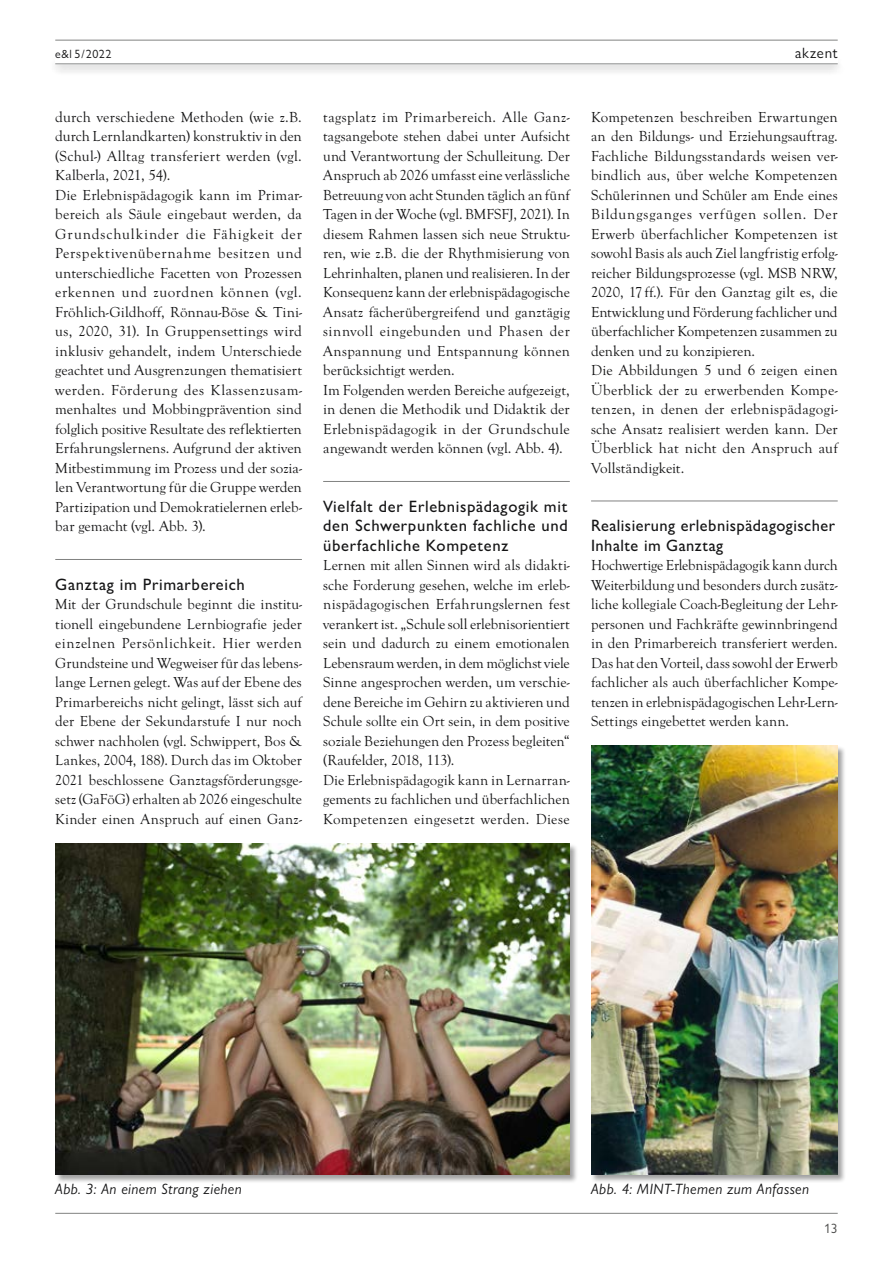
<style>
.page{position:relative;width:893px;height:1263px;background:#fff}
.page>*{position:absolute;margin:0;border:0;box-sizing:border-box;transform-origin:0 0}
.t1{font:500 16.5px/19.5px "Gill Sans Nova";letter-spacing:.04em;color:#141415}
.t2{font:15px/19.5px "Goudy Old Sty";letter-spacing:.005em;color:#141415}
.t3{font:italic 15px "Gill Sans Nova";letter-spacing:.025em;color:#141415}
.t4{font:15px "Gill Sans Nova";letter-spacing:.05em;color:#141415}
.t5{font:13.5px "Gill Sans Nova";color:#4e4e4d}
.t6{font:12px "Gill Sans Nova";color:#141415}
</style>
<div class="page">
<hr style="left:55px;top:40px;width:783px;height:1px;background:#818281">
<div style="left:47px;top:56px;width:799px;height:20px;background:#141415;opacity:.75"></div>
<hr style="left:55px;top:63px;width:783px;height:1px;background:#afb0b0">
<hr style="left:55px;top:1213px;width:783px;height:1px;background:#818281">
<div style="left:323px;top:43px;width:515px;height:20px;background:#fff"></div>
<div style="left:55px;top:43px;width:381px;height:20px;background:#fff"></div>
<hr style="left:55px;top:559px;width:247px;height:1px;background:#818281">
<hr style="left:591px;top:501px;width:247px;height:1px;background:#818281">
<hr style="left:323px;top:481px;width:247px;height:1px;background:#818281">
<div style="left:591px;top:745px;width:256px;height:439px;background:#141415;opacity:.4"></div>
<img style="left:591px;top:746px;width:247px;height:429px">
<div style="left:55px;top:843px;width:524px;height:340px;background:#141415;opacity:.4"></div>
<img style="left:55px;top:843px;width:515px;height:332px">
<p class="t6" style="left:55px;top:47px;width:58px">e&amp;l 5/2022</p>
<p class="t4" style="left:795px;top:44px;width:44px">akzent</p>
<p class="t2" style="left:55px;top:107px;width:248px">durch verschiedene Methoden (wie z.B. durch Lernlandkarten) konstruktiv in den (Schul-) Alltag transferiert werden (vgl.<br>Kalberla, 2021, 54).<br>Die Erlebnispädagogik kann im Primar&shy;bereich als Säule eingebaut werden, da Grundschulkinder die Fähigkeit der Perspektivenübernahme besitzen und unterschiedliche Facetten von Prozessen erkennen und zuordnen können (vgl.<br>Fröhlich-Gildhoff, Rönnau-Böse &amp; Tini&shy;us, 2020, 31). In Gruppensettings wird inklusiv gehandelt, indem Unterschiede geachtet und Ausgrenzungen thematisiert werden. Förderung des Klassenzusam&shy;menhaltes und Mobbingprävention sind folglich positive Resultate des reflektierten Erfahrungslernens. Aufgrund der aktiven Mitbestimmung im Prozess und der sozia&shy;len Verantwortung für die Gruppe werden Partizipation und Demokratielernen erleb&shy;bar gemacht (vgl. Abb. 3).</p>
<p class="t1" style="left:55px;top:574px;width:191px">Ganztag im Primarbereich</p>
<p class="t2" style="left:55px;top:595px;width:248px;text-align:justify">Mit der Grundschule beginnt die institu&shy;tionell eingebundene Lernbiografie jeder einzelnen Persönlichkeit. Hier werden Grundsteine und Wegweiser für das lebens&shy;lange Lernen gelegt. Was auf der Ebene des Primarbereichs nicht gelingt, lässt sich auf der Ebene der Sekundarstufe I nur noch schwer nachholen (vgl. Schwippert, Bos &amp; Lankes, 2004, 188). Durch das im Oktober 2021 beschlossene Ganztagsförderungsge&shy;setz (GaFöG) erhalten ab 2026 eingeschulte Kinder einen Anspruch auf einen Ganz-</p>
<p class="t2" style="left:323px;top:107px;width:248px">tagsplatz im Primarbereich. Alle Ganz&shy;tagsangebote stehen dabei unter Aufsicht und Verantwortung der Schulleitung. Der Anspruch ab 2026 umfasst eine verlässliche Betreuung von acht Stunden täglich an fünf Tagen in der Woche (vgl. BMFSFJ, 2021). In diesem Rahmen lassen sich neue Struktu&shy;ren, wie z.B. die der Rhythmisierung von Lehrinhalten, planen und realisieren. In der Konsequenz kann der erlebnispädagogische Ansatz fächerübergreifend und ganztägig sinnvoll eingebunden und Phasen der Anspannung und Entspannung können berücksichtigt werden.<br>Im Folgenden werden Bereiche aufgezeigt, in denen die Methodik und Didaktik der Erlebnispädagogik in der Grundschule angewandt werden können (vgl. Abb. 4).</p>
<p class="t1" style="left:323px;top:496px;width:246px;text-align:justify">Vielfalt der Erlebnispädagogik mit den Schwerpunkten fachliche und überfachliche Kompetenz</p>
<p class="t2" style="left:323px;top:556px;width:248px">Lernen mit allen Sinnen wird als didakti&shy;sche Forderung gesehen, welche im erleb&shy;nispädagogischen Erfahrungslernen fest verankert ist. „Schule soll erlebnisorientiert sein und dadurch zu einem emotionalen Lebensraum werden, in dem möglichst viele Sinne angesprochen werden, um verschie&shy;dene Bereiche im Gehirn zu aktivieren und Schule sollte ein Ort sein, in dem positive soziale Beziehungen den Prozess begleiten“ (Raufelder, 2018, 113).<br>Die Erlebnispädagogik kann in Lernarran&shy;gements zu fachlichen und überfachlichen Kompetenzen eingesetzt werden. Diese</p>
<p class="t2" style="left:591px;top:107px;width:248px">Kompetenzen beschreiben Erwartungen an den Bildungs- und Erziehungsauftrag.<br>Fachliche Bildungsstandards weisen ver&shy;bindlich aus, über welche Kompetenzen Schülerinnen und Schüler am Ende eines Bildungsganges verfügen sollen. Der Erwerb überfachlicher Kompetenzen ist sowohl Basis als auch Ziel langfristig erfolg&shy;reicher Bildungsprozesse (vgl. MSB NRW, 2020, 17 ff.). Für den Ganztag gilt es, die Entwicklung und Förderung fachlicher und überfachlicher Kompetenzen zusammen zu denken und zu konzipieren.<br>Die Abbildungen 5 und 6 zeigen einen Überblick der zu erwerbenden Kompe&shy;tenzen, in denen der erlebnispädagogi&shy;sche Ansatz realisiert werden kann. Der Überblick hat nicht den Anspruch auf Vollständigkeit.</p>
<p class="t1" style="left:591px;top:516px;width:246px">Realisierung erlebnispädagogischer<br>Inhalte im Ganztag</p>
<p class="t2" style="left:591px;top:556px;width:248px;text-align:justify">Hochwertige Erlebnispädagogik kann durch Weiterbildung und besonders durch zusätz&shy;liche kollegiale Coach-Begleitung der Lehr&shy;personen und Fachkräfte gewinnbringend in den Primarbereich transferiert werden.<br>Das hat den Vorteil, dass sowohl der Erwerb fachlicher als auch überfachlicher Kompe&shy;tenzen in erlebnispädagogischen Lehr-Lern-Settings eingebettet werden kann.</p>
<p class="t3" style="left:55px;top:1180px;width:188px">Abb. 3: An einem Strang ziehen</p>
<p class="t3" style="left:591px;top:1180px;width:220px">Abb. 4: MINT-Themen zum Anfassen</p>
<p class="t5" style="left:824px;top:1220px;width:15px">13</p>
</div>
